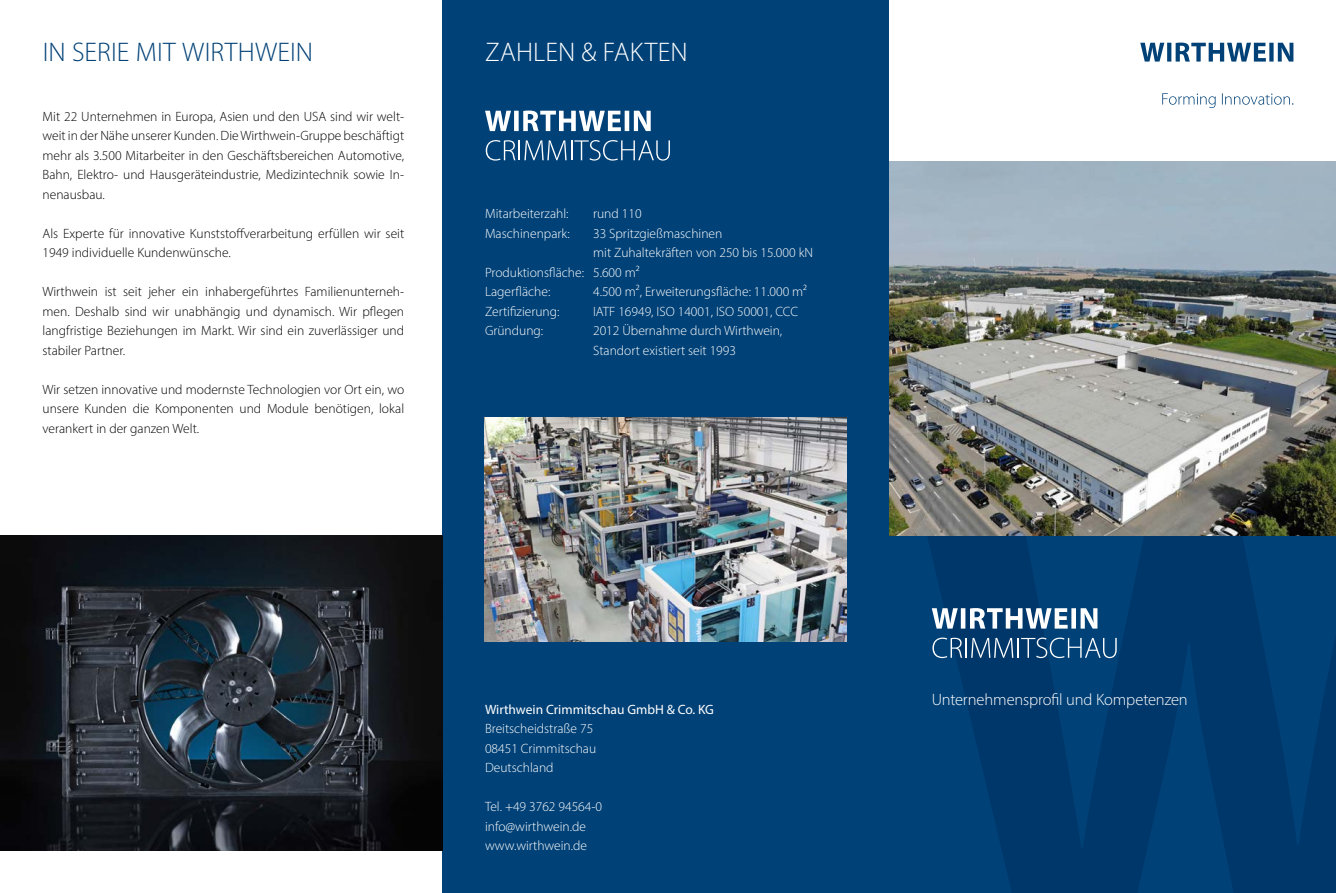
<style>
.page{position:relative;width:1336px;height:893px;background:#fff}
.page>*{position:absolute;margin:0;border:0;box-sizing:border-box;transform-origin:0 0}
.t1{font:300 27px "Myriad Pro";letter-spacing:.005em;color:#004177}
.t2{font:300 27px "Myriad Pro";letter-spacing:.005em;color:#fff}
.t3{font:300 16.5px "Myriad Pro";letter-spacing:-.01em;color:#fff}
.t4{font:300 13.5px/19.5px "Myriad Pro";color:#000;text-align:justify}
.t5{font:300 13.5px/19.5px "Myriad Pro";color:#fff}
.t6{font:13.5px "Myriad Pro";color:#fff}
</style>
<div class="page">
<div style="left:889px;top:421px;width:446px;height:472px;background:#004177"></div>
<div style="left:442px;top:0;width:447px;height:893px;background:#004177"></div>
<img style="left:484px;top:417px;width:362px;height:224px">
<img style="left:0;top:536px;width:442px;height:314px">
<svg style="left:1162px;top:93px;width:131px;height:15px"></svg>
<svg style="left:1140px;top:43px;width:153px;height:19px"></svg>
<svg style="left:927px;top:536px;width:408px;height:357px;fill:#00376a"></svg>
<svg style="left:931px;top:608px;width:166px;height:21px"></svg>
<svg style="left:932px;top:638px;width:184px;height:20px"></svg>
<img style="left:889px;top:162px;width:446px;height:374px">
<svg style="left:485px;top:111px;width:165px;height:20px"></svg>
<svg style="left:485px;top:140px;width:30px;height:21px"></svg>
<hr style="left:518px;top:140px;width:2px;height:20px;background:#fff">
<svg style="left:524px;top:140px;width:42px;height:20px"></svg>
<hr style="left:570px;top:140px;width:2px;height:20px;background:#fff">
<svg style="left:574px;top:140px;width:96px;height:21px"></svg>
<h1 class="t1" style="left:43px;top:35px;width:272px">IN SERIE MIT WIRTHWEIN</h1>
<p class="t4" style="left:43px;top:106px;width:363px">Mit 22 Unternehmen in Europa, Asien und den USA sind wir welt&shy;weit in der Nähe unserer Kunden. Die Wirthwein-Gruppe beschäftigt mehr als 3.500 Mitarbeiter in den Geschäftsbereichen Automotive, Bahn, Elektro- und Hausgeräteindustrie, Medizintechnik sowie In&shy;nenausbau.</p>
<p class="t4" style="left:43px;top:223px;width:363px">Als Experte für innovative Kunststoffverarbeitung erfüllen wir seit<br>1949 individuelle Kundenwünsche.</p>
<p class="t4" style="left:43px;top:282px;width:363px">Wirthwein ist seit jeher ein inhabergeführtes Familienunterneh&shy;men. Deshalb sind wir unabhängig und dynamisch. Wir pflegen langfristige Beziehungen im Markt. Wir sind ein zuverlässiger und stabiler Partner.</p>
<p class="t4" style="left:43px;top:379px;width:363px">Wir setzen innovative und modernste Technologien vor Ort ein, wo unsere Kunden die Komponenten und Module benötigen, lokal verankert in der ganzen Welt.</p>
<h1 class="t2" style="left:485px;top:35px;width:204px">ZAHLEN &amp; FAKTEN</h1>
<p class="t5" style="left:485px;top:204px;width:85px">Mitarbeiterzahl:</p>
<p class="t5" style="left:593px;top:204px;width:50px">rund 110</p>
<p class="t5" style="left:485px;top:223px;width:86px">Maschinenpark:</p>
<p class="t5" style="left:593px;top:223px;width:131px">33 Spritzgießmaschinen</p>
<p class="t5" style="left:593px;top:243px;width:221px">mit Zuhaltekräften von 250 bis 15.000 kN</p>
<p class="t5" style="left:485px;top:262px;width:156px">Produktionsfläche: 5.600 m²</p>
<p class="t5" style="left:485px;top:282px;width:67px">Lagerfläche:</p>
<p class="t5" style="left:593px;top:282px;width:215px">4.500 m², Erweiterungsfläche: 11.000 m²</p>
<p class="t5" style="left:485px;top:301px;width:76px">Zertifizierung:</p>
<p class="t5" style="left:593px;top:301px;width:206px">IATF 16949, ISO 14001, ISO 50001, CCC</p>
<p class="t5" style="left:485px;top:321px;width:60px">Gründung:</p>
<p class="t5" style="left:593px;top:321px;width:191px">2012 Übernahme durch Wirthwein,<br>Standort existiert seit 1993</p>
<p class="t6" style="left:485px;top:701px;width:230px">Wirthwein Crimmitschau GmbH &amp; Co. KG</p>
<p class="t5" style="left:485px;top:719px;width:113px">Breitscheidstraße 75<br>08451 Crimmitschau<br>Deutschland</p>
<p class="t5" style="left:485px;top:797px;width:118px">Tel. +49 3762 94564-0 info@wirthwein.de www.wirthwein.de</p>
<p class="t3" style="left:931px;top:689px;width:257px">Unternehmensprofil und Kompetenzen</p>
</div>
